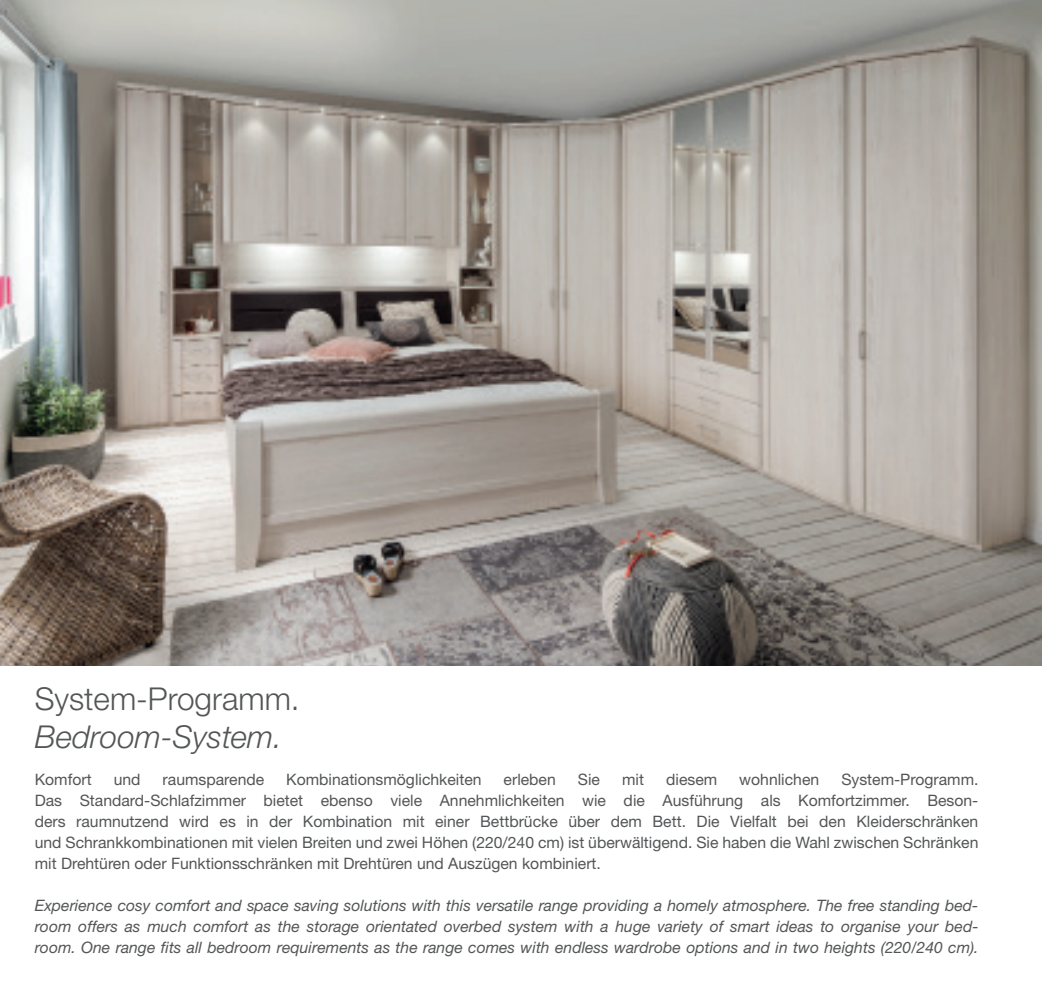
<style>
.page{position:relative;width:1042px;height:983px;background:#fff}
.page>*{position:absolute;margin:0;border:0;box-sizing:border-box;transform-origin:0 0}
.t1{font:300 31.5px "Helvetica Neue LT Std";color:#545557}
.t2{font:italic 300 31.5px "Helvetica Neue LTW1 G";color:#545557}
.t3{font:15.75px/21px "Helvetica Neue LT Std";color:#545557;text-align:justify}
.t4{font:italic 15.75px/21px "Helvetica Neue LT";color:#545557;text-align:justify}
</style>
<div class="page">
<img style="left:0;top:0;width:1042px;height:665px">
<h1 class="t1" style="left:35px;top:679px;width:266px">System-Programm.</h1>
<h1 class="t2" style="left:35px;top:717px;width:249px">Bedroom-System.</h1>
<p class="t3" style="left:35px;top:768px;width:58px">Komfort</p>
<p class="t3" style="left:114px;top:768px;width:28px">und</p>
<p class="t3" style="left:163px;top:768px;width:103px">raumsparende</p>
<p class="t3" style="left:286px;top:768px;width:197px">Kombinationsmöglichkeiten</p>
<p class="t3" style="left:504px;top:768px;width:54px">erleben</p>
<p class="t3" style="left:578px;top:768px;width:24px">Sie</p>
<p class="t3" style="left:622px;top:768px;width:23px">mit</p>
<p class="t3" style="left:666px;top:768px;width:53px">diesem</p>
<p class="t3" style="left:739px;top:768px;width:81px">wohnlichen</p>
<p class="t3" style="left:35px;top:768px;width:945px;text-indent:806px">System-Programm.<br>Das Standard-Schlafzimmer bietet ebenso viele Annehmlichkeiten wie die Ausführung als Komfortzimmer. Beson&shy;ders raumnutzend wird es in der Kombination mit einer Bettbrücke über dem Bett. Die Vielfalt bei den Kleiderschränken und Schrankkombinationen mit vielen Breiten und zwei Höhen (220/240 cm) ist überwältigend. Sie haben die Wahl zwischen Schränken mit Drehtüren oder Funktionsschränken mit Drehtüren und Auszügen kombiniert.</p>
<p class="t4" style="left:35px;top:894px;width:945px">Experience cosy comfort and space saving solutions with this versatile range providing a homely atmosphere. The free standing bed&shy;room offers as much comfort as the storage orientated overbed system with a huge variety of smart ideas to organise your bed&shy;room. One range fits all bedroom requirements as the range comes with endless wardrobe options and in two heights (220/240 cm).</p>
</div>
